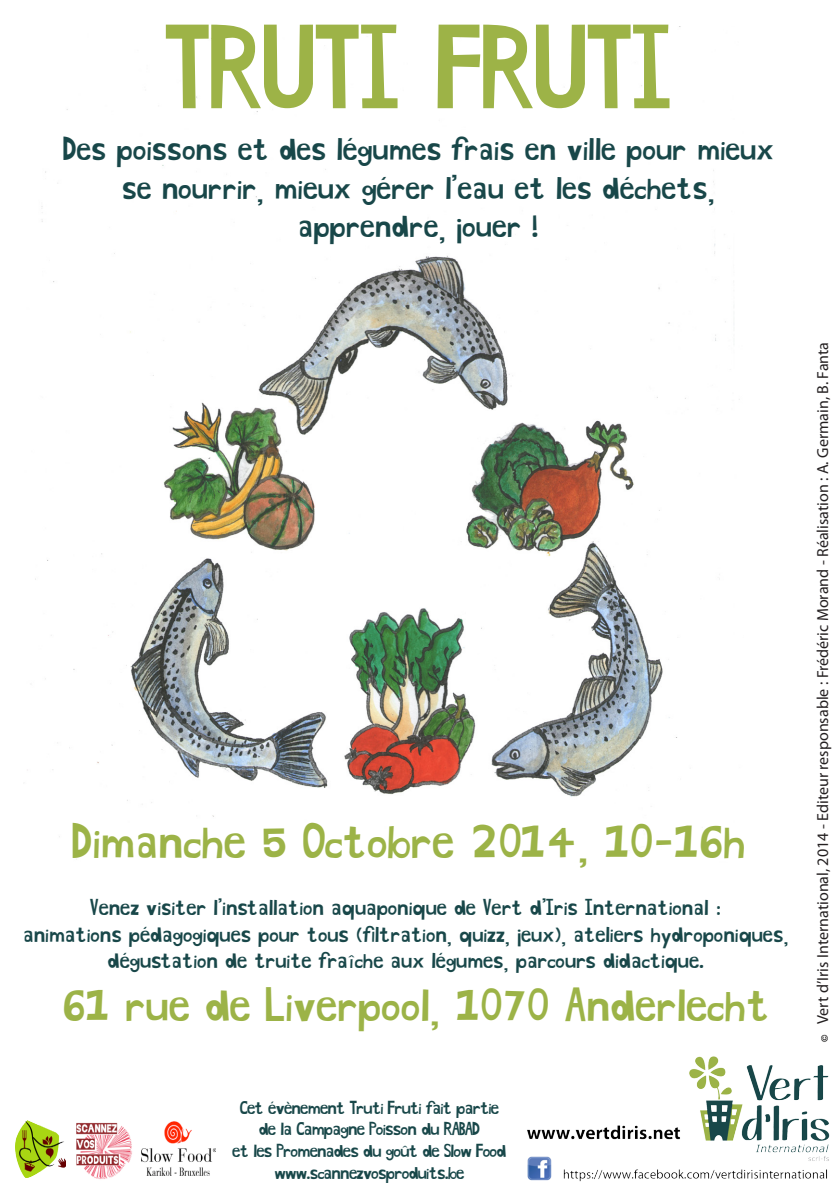
<style>
.page{position:relative;width:840px;height:1191px;background:#fff}
.page>*{position:absolute;margin:0;border:0;box-sizing:border-box;transform-origin:0 0}
.t1{font:114px "Hand Drawn Shapes";color:#9db347}
.t2{font:48px "Hand Drawn Shapes";color:#9cb347}
.t3{font:46px "Hand Drawn Shapes";color:#9cb347}
.t4{font:32px "Hand Drawn Shapes";color:#184749}
.t5{font:22px "Hand Drawn Shapes";color:#184749}
.t6{font:18px "Hand Drawn Shapes";letter-spacing:-.04em;color:#184749}
.t7{font:16px "Myriad Pro";color:#231f20}
</style>
<div class="page">
<img style="left:15px;top:26px;width:815px;height:1156px">
<img style="left:23px;top:27px;width:720px;height:835px">
<img style="left:77px;top:1120px;width:62px;height:62px">
<img style="left:16px;top:1120px;width:50px;height:57px">
<img style="left:141px;top:1121px;width:74px;height:54px">
<p class="t1" style="left:164px;top:4px;width:508px">TRUTI FRUTI</p>
<p class="t4" style="left:63px;top:131px;width:711px">Des poissons et des légumes frais en ville pour mieux</p>
<p class="t4" style="left:122px;top:169px;width:594px">se nourrir, mieux gérer l’eau et les déchets,</p>
<p class="t4" style="left:298px;top:208px;width:242px">apprendre, jouer !</p>
<p class="t2" style="left:72px;top:814px;width:674px">Dimanche 5 Octobre 2014, 10-16h</p>
<p class="t5" style="left:90px;top:895px;width:632px">Venez visiter l’installation aquaponique de Vert d’Iris International :</p>
<p class="t5" style="left:23px;top:921px;width:766px">animations pédagogiques pour tous (filtration, quizz, jeux), ateliers hydroponiques,</p>
<p class="t5" style="left:107px;top:948px;width:597px">dégustation de truite fraîche aux légumes, parcours didactique.</p>
<p class="t3" style="left:62px;top:979px;width:708px">61 rue de Liverpool, 1070 Anderlecht</p>
<p class="t6" style="left:239px;top:1097px;width:261px">Cet évènement Truti Fruti fait partie</p>
<p class="t6" style="left:258px;top:1119px;width:223px">de la Campagne Poisson du RABAD</p>
<p class="t6" style="left:232px;top:1140px;width:275px">et les Promenades du goût de Slow Food</p>
<p class="t6" style="left:274px;top:1162px;width:191px">www.scannezvosproduits.be</p>
<p class="t7" style="left:812px;top:1024px;width:683px;rotate:-90deg">Vert d’Iris International, 2014 - Editeur responsable : Frédéric Morand - Réalisation : A. Germain, B. Fanta</p>
</div>
